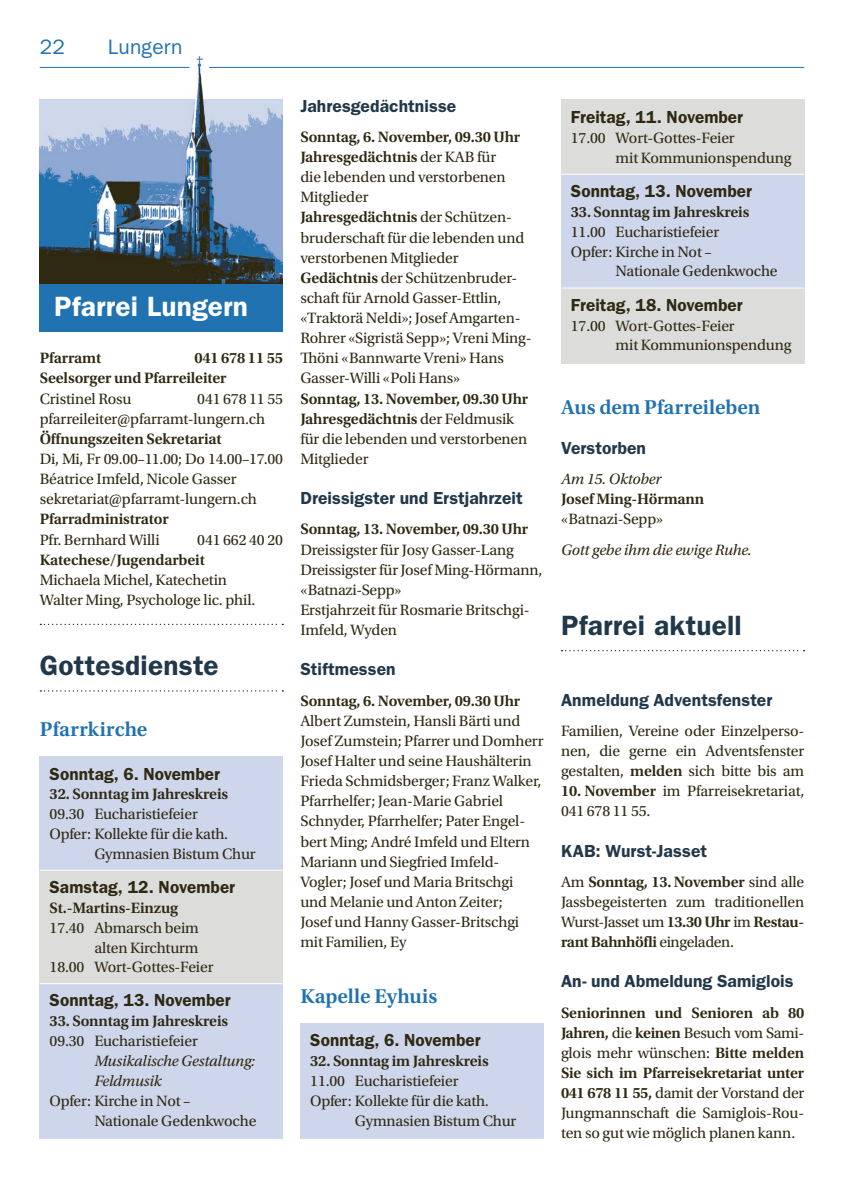
<style>
.page{position:relative;width:844px;height:1191px;background:#fff}
.page>*{position:absolute;margin:0;border:0;box-sizing:border-box;transform-origin:0 0}
.t1{font:600 28px "ITC Franklin Gothic Std";letter-spacing:.01em;color:#21384b}
.t2{font:600 28px "ITC Franklin Gothic Std";letter-spacing:.01em;color:#fff}
.t3{font:600 21px "Utopia Std";color:#2172b0}
.t4{font:21px "ITC Franklin Gothic Std";letter-spacing:.01em;color:#2172b0}
.t5{font:600 17.5px "ITC Franklin Gothic Std";letter-spacing:.005em;color:#2f2912}
.t6{font:600 17.5px "ITC Franklin Gothic Std";letter-spacing:.005em;color:#21384b}
.t7{font:15.75px/20.1px "Utopia Std";letter-spacing:-.01em;color:#2f2912}
.t8{font:600 15.75px/20.1px "Utopia Std";letter-spacing:-.01em;color:#2f2912}
.t9{font:italic 15.75px/19.8px "Utopia Std";letter-spacing:-.01em;color:#2f2912}
.s1{font-weight:600}
</style>
<div class="page">
<img style="left:40px;top:57px;width:243px;height:228px">
<div style="left:40px;top:285px;width:243px;height:47px;background:#2172b0"></div>
<svg style="left:40px;top:623px;width:243px;height:2px"></svg>
<div style="left:300px;top:1022px;width:243px;height:116px;background:#cdd6eb"></div>
<div style="left:40px;top:756px;width:243px;height:382px;background:#dcdcdb"></div>
<svg style="left:40px;top:690px;width:243px;height:1px"></svg>
<hr style="left:40px;top:67px;width:149px;height:1px;background:#2172b0">
<hr style="left:209px;top:67px;width:595px;height:1px;background:#2172b0">
<svg style="left:561px;top:650px;width:243px;height:1px"></svg>
<div style="left:40px;top:756px;width:243px;height:114px;background:#cdd6eb"></div>
<div style="left:40px;top:983px;width:243px;height:155px;background:#cdd6eb"></div>
<hr style="left:40px;top:869px;width:243px;height:1px;background:#fff">
<hr style="left:40px;top:983px;width:243px;height:1px;background:#fff">
<div style="left:561px;top:99px;width:243px;height:264px;background:#dcdcdb"></div>
<div style="left:561px;top:174px;width:243px;height:114px;background:#cdd6eb"></div>
<hr style="left:561px;top:174px;width:243px;height:1px;background:#fff">
<hr style="left:561px;top:287px;width:243px;height:1px;background:#fff">
<h2 class="t4" style="left:40px;top:35px;width:27px">22</h2>
<h2 class="t4" style="left:108px;top:35px;width:76px">Lungern</h2>
<h1 class="t2" style="left:54px;top:290px;width:195px">Pfarrei Lungern</h1>
<p class="t8" style="left:40px;top:348px;width:63px">Pfarramt</p>
<p class="t8" style="left:40px;top:348px;width:245px;text-indent:155px">041 678 11 55<br>Seelsorger und Pfarreileiter</p>
<p class="t7" style="left:40px;top:389px;width:93px">Cristinel Rosu</p>
<p class="t7" style="left:40px;top:389px;width:245px;text-indent:157px">041 678 11 55 pfarreileiter@pfarramt-lungern.ch</p>
<p class="t8" style="left:40px;top:429px;width:183px">Öffnungszeiten Sekretariat</p>
<p class="t7" style="left:40px;top:449px;width:245px">Di, Mi, Fr 09.00–11.00; Do 14.00–17.00<br>Béatrice Imfeld, Nicole Gasser sekretariat@pfarramt-lungern.ch</p>
<p class="t8" style="left:40px;top:509px;width:131px">Pfarradministrator</p>
<p class="t7" style="left:40px;top:529px;width:121px">Pfr. Bernhard Willi</p>
<p class="t7" style="left:197px;top:529px;width:87px">041 662 40 20</p>
<p class="t8" style="left:40px;top:549px;width:167px">Katechese/Jugendarbeit</p>
<p class="t7" style="left:40px;top:570px;width:217px">Michaela Michel, Katechetin<br>Walter Ming, Psychologe lic. phil.</p>
<h1 class="t1" style="left:40px;top:649px;width:180px">Gottesdienste</h1>
<h2 class="t3" style="left:40px;top:717px;width:109px">Pfarrkirche</h2>
<p class="t5" style="left:50px;top:763px;width:172px">Sonntag, 6. November</p>
<p class="t8" style="left:50px;top:784px;width:180px">32. Sonntag im Jahreskreis</p>
<p class="t7" style="left:50px;top:804px;width:150px">09.30 Eucharistiefeier</p>
<p class="t7" style="left:50px;top:824px;width:180px">Opfer: Kollekte für die kath.</p>
<p class="t7" style="left:94px;top:844px;width:163px">Gymnasien Bistum Chur</p>
<p class="t5" style="left:50px;top:876px;width:187px">Samstag, 12. November</p>
<p class="t8" style="left:50px;top:898px;width:130px">St.-Martins-Einzug</p>
<p class="t7" style="left:50px;top:918px;width:151px">17.40 Abmarsch beim</p>
<p class="t7" style="left:94px;top:937px;width:106px">alten Kirchturm</p>
<p class="t7" style="left:50px;top:957px;width:165px">18.00 Wort-Gottes-Feier</p>
<p class="t5" style="left:50px;top:990px;width:182px">Sonntag, 13. November</p>
<p class="t8" style="left:50px;top:1011px;width:180px">33. Sonntag im Jahreskreis</p>
<p class="t7" style="left:50px;top:1031px;width:150px">09.30 Eucharistiefeier</p>
<p class="t9" style="left:94px;top:1051px;width:162px">Musikalische Gestaltung:<br>Feldmusik</p>
<p class="t7" style="left:94px;top:1091px;width:163px;text-indent:-45px">Opfer: Kirche in Not –<br>Nationale Gedenkwoche</p>
<p class="t6" style="left:300px;top:95px;width:157px">Jahresgedächtnisse</p>
<p class="t7" style="left:300px;top:127px;width:233px"><span class="s1">Sonntag, 6. November, 09.30 Uhr<br>Jahresgedächtnis</span> der KAB für<br>die lebenden und verstorbenen<br>Mitglieder<br><span class="s1">Jahresgedächtnis</span> der Schützen&shy;bruderschaft für die lebenden und verstorbenen Mitglieder<br><span class="s1">Gedächtnis</span> der Schützenbruder&shy;schaft für Arnold Gasser-Ettlin, «Traktorä Neldi»; Josef Amgarten-<br>Rohrer «Sigristä Sepp»; Vreni Ming-<br>Thöni «Bannwarte Vreni» Hans<br>Gasser-Willi «Poli Hans»</p>
<p class="t7" style="left:300px;top:389px;width:229px"><span class="s1">Sonntag, 13. November, 09.30 Uhr<br>Jahresgedächtnis</span> der Feldmusik für die lebenden und verstorbenen<br>Mitglieder</p>
<p class="t6" style="left:300px;top:488px;width:224px">Dreissigster und Erstjahrzeit</p>
<p class="t8" style="left:300px;top:519px;width:229px">Sonntag, 13. November, 09.30 Uhr</p>
<p class="t7" style="left:300px;top:539px;width:243px">Dreissigster für Josy Gasser-Lang<br>Dreissigster für Josef Ming-Hörmann, «Batnazi-Sepp»<br>Erstjahrzeit für Rosmarie Britschgi-<br>Imfeld, Wyden</p>
<p class="t6" style="left:300px;top:659px;width:97px">Stiftmessen</p>
<p class="t8" style="left:300px;top:690px;width:221px">Sonntag, 6. November, 09.30 Uhr</p>
<p class="t7" style="left:300px;top:711px;width:244px">Albert Zumstein, Hansli Bärti und Josef Zumstein; Pfarrer und Domherr Josef Halter und seine Haushälterin Frieda Schmidsberger; Franz Walker, Pfarrhelfer; Jean-Marie Gabriel Schnyder, Pfarrhelfer; Pater Engel&shy;bert Ming; André Imfeld und Eltern Mariann und Siegfried Imfeld-Vogler; Josef und Maria Britschgi und Melanie und Anton Zeiter;<br>Josef und Hanny Gasser-Britschgi mit Familien, Ey</p>
<h2 class="t3" style="left:300px;top:984px;width:138px">Kapelle Eyhuis</h2>
<p class="t5" style="left:310px;top:1030px;width:172px">Sonntag, 6. November</p>
<p class="t8" style="left:310px;top:1051px;width:180px">32. Sonntag im Jahreskreis</p>
<p class="t7" style="left:310px;top:1071px;width:150px">11.00 Eucharistiefeier</p>
<p class="t7" style="left:310px;top:1090px;width:180px">Opfer: Kollekte für die kath.</p>
<p class="t7" style="left:355px;top:1110px;width:163px">Gymnasien Bistum Chur</p>
<p class="t5" style="left:570px;top:107px;width:174px">Freitag, 11. November</p>
<p class="t7" style="left:615px;top:128px;width:177px;text-indent:-45px">17.00 Wort-Gottes-Feier<br>mit Kommunionspendung</p>
<p class="t5" style="left:570px;top:181px;width:182px">Sonntag, 13. November</p>
<p class="t8" style="left:570px;top:202px;width:180px">33. Sonntag im Jahreskreis</p>
<p class="t7" style="left:570px;top:222px;width:150px">11.00 Eucharistiefeier</p>
<p class="t7" style="left:570px;top:242px;width:142px">Opfer: Kirche in Not –</p>
<p class="t7" style="left:615px;top:261px;width:163px">Nationale Gedenkwoche</p>
<p class="t5" style="left:570px;top:294px;width:173px">Freitag, 18. November</p>
<p class="t7" style="left:615px;top:316px;width:177px;text-indent:-45px">17.00 Wort-Gottes-Feier<br>mit Kommunionspendung</p>
<h2 class="t3" style="left:561px;top:395px;width:201px">Aus dem Pfarreileben</h2>
<p class="t6" style="left:561px;top:437px;width:87px">Verstorben</p>
<p class="t9" style="left:561px;top:469px;width:102px">Am 15. Oktober</p>
<p class="t8" style="left:561px;top:489px;width:145px">Josef Ming-Hörmann</p>
<p class="t7" style="left:561px;top:509px;width:104px">«Batnazi-Sepp»</p>
<p class="t9" style="left:561px;top:540px;width:192px">Gott gebe ihm die ewige Ruhe.</p>
<h1 class="t1" style="left:561px;top:609px;width:182px">Pfarrei aktuell</h1>
<p class="t6" style="left:561px;top:689px;width:213px">Anmeldung Adventsfenster</p>
<p class="t7" style="left:561px;top:721px;width:245px;text-align:justify">Familien, Vereine oder Einzelperso&shy;nen, die gerne ein Adventsfenster gestalten, <span class="s1">melden</span> sich bitte bis am</p>
<p class="t7" style="left:561px;top:781px;width:245px"><span class="s1">10. November</span> im Pfarreisekretariat,<br>041 678 11 55.</p>
<p class="t6" style="left:561px;top:840px;width:148px">KAB: Wurst-Jasset</p>
<p class="t7" style="left:561px;top:872px;width:245px;text-align:justify">Am <span class="s1">Sonntag, 13. November</span> sind alle Jassbegeisterten zum traditionellen Wurst-Jasset um <span class="s1">13.30 Uhr</span> im <span class="s1">Restau&shy;rant Bahnhöfli</span> eingeladen.</p>
<p class="t6" style="left:561px;top:971px;width:234px">An- und Abmeldung Samiglois</p>
<p class="t7" style="left:561px;top:1002px;width:245px"><span class="s1">Seniorinnen und Senioren ab 80<br>Jahren,</span> die <span class="s1">keinen</span> Besuch vom Sami&shy;glois mehr wünschen: <span class="s1">Bitte melden Sie sich im Pfarreisekretariat unter 041 678 11 55,</span> damit der Vorstand der Jungmannschaft die Samiglois-Rou&shy;ten so gut wie möglich planen kann.</p>
</div>
